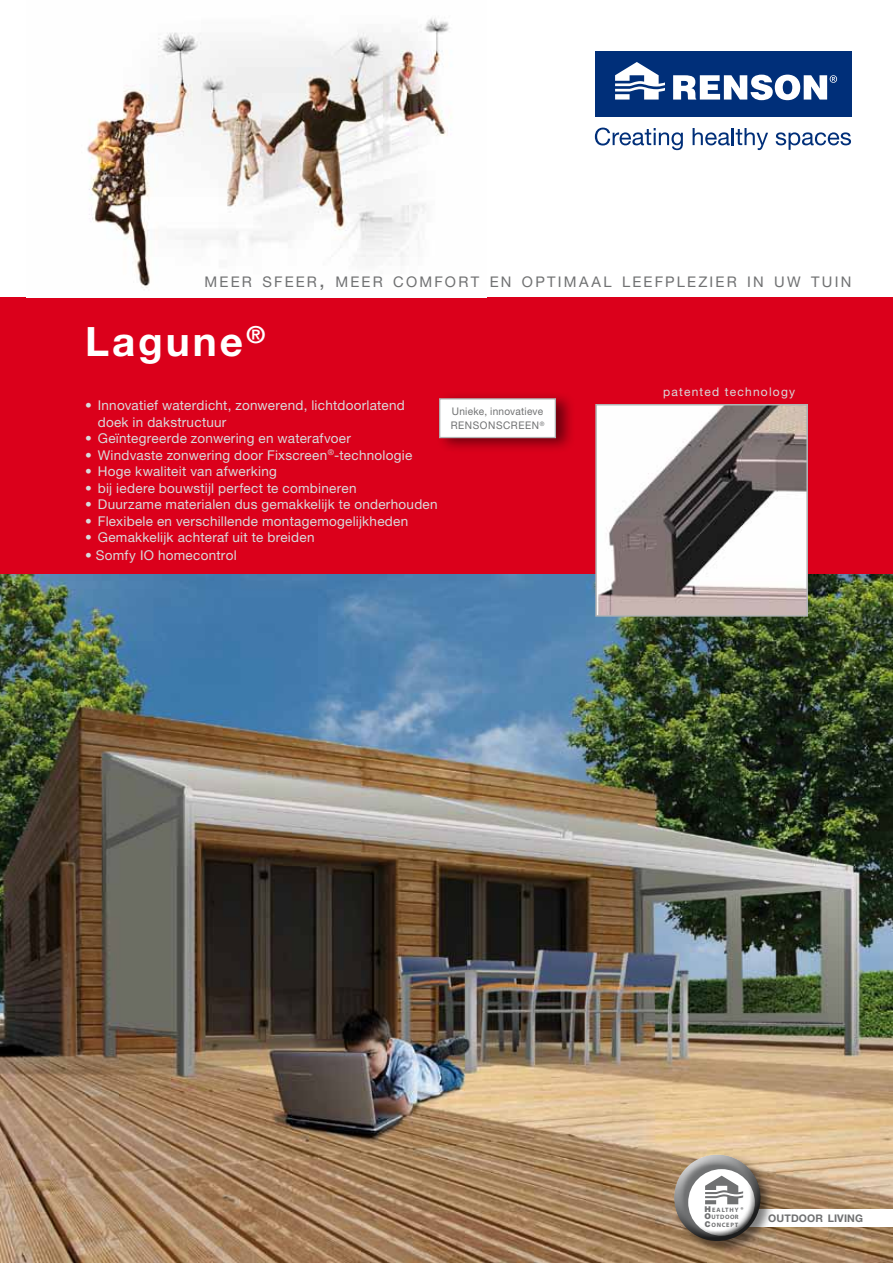
<style>
.page{position:relative;width:893px;height:1263px;background:#fff}
.page>*{position:absolute;margin:0;border:0;box-sizing:border-box;transform-origin:0 0}
.t1{font:700 40.5px "Helvetica Neue LT Std";letter-spacing:.075em;color:#fff}
.t2{font:14.7px "Helvetica Neue LT Std";letter-spacing:.15em;color:#707172}
.t3{font:13.5px/16.5px "Helvetica Neue LT Std";letter-spacing:.02em;color:#d9dadb}
.t4{font:12px "Helvetica Neue LT Std";letter-spacing:.1em;color:#d9dadb}
.t5{font:10.5px/14.5px "Helvetica Neue LT Std";letter-spacing:.025em;color:#707172;scale:.96 1}
.t6{font:700 10.5px "Helvetica Neue LT Std";letter-spacing:.015em;color:#707172}
.t7{font:700 7.05px "Myriad Pro";color:#707172}
.t8{font:700 6.3px/7.5px "Myriad Pro";letter-spacing:.115em;color:#707172;text-align:justify}
.s1{font-size:21px}
.s2{font-family:"Helvetica LT Std";font-weight:900;font-size:7.95px}
</style>
<div class="page">
<div style="left:0;top:298px;width:893px;height:276px;background:#db001b"></div>
<img style="left:0;top:574px;width:893px;height:689px">
<img style="left:598px;top:407px;width:207px;height:207px">
<div style="left:595px;top:404px;width:213px;height:213px;border:2px solid #b1b3b4"></div>
<img style="left:87px;top:18px;width:365px;height:272px">
<div style="left:595px;top:51px;width:256px;height:65px;background:#002f79"></div>
<svg style="left:615px;top:62px;width:50px;height:38px"></svg>
<svg style="left:673px;top:75px;width:164px;height:25px"></svg>
<svg style="left:595px;top:128px;width:88px;height:22px"></svg>
<svg style="left:693px;top:128px;width:75px;height:22px"></svg>
<svg style="left:776px;top:132px;width:75px;height:18px"></svg>
<div style="left:745px;top:1209px;width:148px;height:18px;background:#fff"></div>
<div style="left:672px;top:1152px;width:102px;height:102px;background:#000;opacity:.5"></div>
<div style="left:674px;top:1154px;width:87px;height:63px;background:#fff;opacity:.75"></div>
<div style="left:674px;top:1168px;width:87px;height:73px;background:#000;opacity:.75"></div>
<div style="left:435px;top:390px;width:141px;height:63px;background:#000;opacity:.5"></div>
<div style="left:440px;top:399px;width:115px;height:38px;background:#fff"></div>
<div style="left:439px;top:398px;width:117px;height:40px;border:1px solid #b1b3b4"></div>
<p class="t2" style="left:205px;top:273px;width:648px">MEER SFEER<span class="s1">,</span> MEER COMFORT EN OPTIMAAL LEEFPLEZIER IN UW TUIN</p>
<h1 class="t1" style="left:85px;top:317px;width:182px">Lagune<sup>®</sup></h1>
<p class="t3" style="left:98px;top:397px;width:309px;text-indent:-13px">• Innovatief waterdicht, zonwerend, lichtdoorlatend doek in dakstructuur</p>
<p class="t3" style="left:85px;top:430px;width:267px">• Geïntegreerde zonwering en waterafvoer</p>
<p class="t3" style="left:85px;top:446px;width:329px">• Windvaste zonwering door Fixscreen<sup>®</sup>-technologie</p>
<p class="t3" style="left:85px;top:463px;width:193px">• Hoge kwaliteit van afwerking</p>
<p class="t3" style="left:85px;top:479px;width:273px">• bij iedere bouwstijl perfect te combineren</p>
<p class="t3" style="left:85px;top:496px;width:354px">• Duurzame materialen dus gemakkelijk te onderhouden</p>
<p class="t3" style="left:85px;top:512px;width:325px">• Flexibele en verschillende montagemogelijkheden</p>
<p class="t3" style="left:85px;top:529px;width:231px">• Gemakkelijk achteraf uit te breiden</p>
<p class="t3" style="left:85px;top:547px;width:153px">• Somfy IO homecontrol</p>
<p class="t5" style="left:451px;top:403px;width:99px">Unieke, innovatieve<br>RENSONSCREEN<sup>®</sup></p>
<p class="t4" style="left:663px;top:384px;width:134px">patented technology</p>
<p class="t8" style="left:704px;top:1205px;width:36px"><span class="s2">H</span>EALTHY <span class="s2">O</span>UTDOOR <span class="s2">C</span>ONCEPT</p>
<p class="t7" style="left:741px;top:1205px;width:5px">®</p>
<p class="t6" style="left:768px;top:1211px;width:96px">OUTDOOR LIVING</p>
</div>
